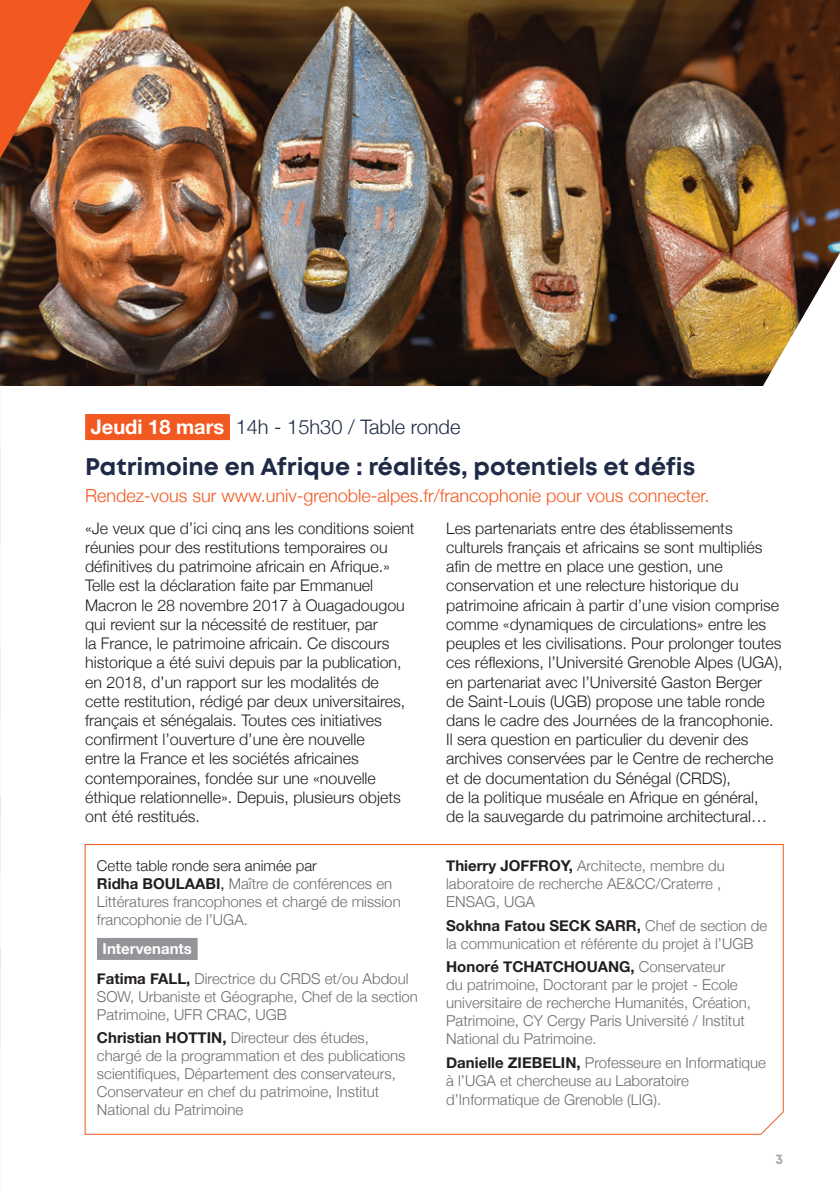
<style>
.page{position:relative;width:840px;height:1191px;background:#fff}
.page>*{position:absolute;margin:0;border:0;box-sizing:border-box;transform-origin:0 0}
.t1{font:700 24px "Mont";color:#1f2b46}
.t2{font:300 20px "Helvetica Neue";color:#1f2b46}
.t3{font:300 18px "Helvetica Neue";color:#f15921}
.t4{font:300 16px/19.2px "Helvetica Neue";color:#231f20}
.t5{font:300 15px/18px "Helvetica Neue";color:#6c6d70}
.t6{font:700 14px "Mont";color:#a8a9ad}
.s1{font-weight:700;color:#fff}
.s2{color:#231f20}
.s3{font-weight:700;color:#231f20}
.s4{font-weight:400;color:#231f20}
</style>
<div class="page">
<div style="left:85px;top:414px;width:145px;height:26px;background:#f15921"></div>
<svg style="left:84px;top:844px;width:700px;height:291px"></svg>
<img style="left:0;top:0;width:839px;height:385px">
<img style="left:731px;top:253px;width:108px;height:133px">
<img style="left:0;top:0;width:91px;height:158px">
<p class="t2" style="left:91px;top:411px;width:371px"><span class="s1">Jeudi 18 mars</span> 14h - 15h30 / Table ronde</p>
<h1 class="t1" style="left:85px;top:450px;width:611px">Patrimoine en Afrique : réalités, potentiels et défis</h1>
<p class="t3" style="left:85px;top:481px;width:625px">Rendez-vous sur www.univ-grenoble-alpes.fr/francophonie pour vous connecter.</p>
<p class="t4" style="left:85px;top:517px;width:331px">«Je veux que d’ici cinq ans les conditions soient réunies pour des restitutions temporaires ou définitives du patrimoine africain en Afrique.» Telle est la déclaration faite par Emmanuel Macron le 28 novembre 2017 à Ouagadougou qui revient sur la nécessité de restituer, par<br>la France, le patrimoine africain. Ce discours historique a été suivi depuis par la publication, en 2018, d’un rapport sur les modalités de cette restitution, rédigé par deux universitaires, français et sénégalais. Toutes ces initiatives confirment l’ouverture d’une ère nouvelle<br>entre la France et les sociétés africaines contemporaines, fondée sur une «nouvelle éthique relationnelle». Depuis, plusieurs objets ont été restitués.</p>
<p class="t4" style="left:446px;top:517px;width:338px">Les partenariats entre des établissements culturels français et africains se sont multipliés afin de mettre en place une gestion, une conservation et une relecture historique du patrimoine africain à partir d’une vision comprise comme «dynamiques de circulations» entre les peuples et les civilisations. Pour prolonger toutes ces réflexions, l’Université Grenoble Alpes (UGA), en partenariat avec l’Université Gaston Berger de Saint-Louis (UGB) propose une table ronde dans le cadre des Journées de la francophonie.<br>Il sera question en particulier du devenir des archives conservées par le Centre de recherche et de documentation du Sénégal (CRDS),<br>de la politique muséale en Afrique en général,<br>de la sauvegarde du patrimoine architectural…</p>
<p class="t5" style="left:97px;top:855px;width:305px"><span class="s2">Cette table ronde sera animée par<br></span><span class="s3">Ridha BOULAABI</span><span class="s4">,</span> Maître de conférences en Littératures francophones et chargé de mission francophonie de l’UGA.</p>
<p class="t5" style="left:97px;top:933px;width:313px;line-height:29.4px;text-indent:6px"><span class="s1">Intervenants<br></span><span class="s3">Fatima FALL,</span> Directrice du CRDS et/ou Abdoul</p>
<p class="t5" style="left:97px;top:986px;width:322px">SOW, Urbaniste et Géographe, Chef de la section<br>Patrimoine, UFR CRAC, UGB</p>
<p class="t5" style="left:97px;top:1027px;width:310px"><span class="s3">Christian HOTTIN,</span> Directeur des études, chargé de la programmation et des publications scientifiques, Département des conservateurs, Conservateur en chef du patrimoine, Institut National du Patrimoine</p>
<p class="t5" style="left:446px;top:855px;width:280px"><span class="s3">Thierry JOFFROY,</span> Architecte, membre du laboratoire de recherche AE&amp;CC/Craterre ,<br>ENSAG, UGA</p>
<p class="t5" style="left:446px;top:915px;width:322px"><span class="s3">Sokhna Fatou SECK SARR,</span> Chef de section de la communication et référente du projet à l’UGB</p>
<p class="t5" style="left:446px;top:957px;width:306px"><span class="s3">Honoré TCHATCHOUANG,</span> Conservateur<br>du patrimoine, Doctorant par le projet - Ecole universitaire de recherche Humanités, Création, Patrimoine, CY Cergy Paris Université / Institut National du Patrimoine.</p>
<p class="t5" style="left:446px;top:1052px;width:321px;line-height:18.6px"><span class="s3">Danielle ZIEBELIN,</span> Professeure en Informatique à l’UGA et chercheuse au Laboratoire d’Informatique de Grenoble (LIG).</p>
<p class="t6" style="left:775px;top:1150px;width:9px">3</p>
</div>
